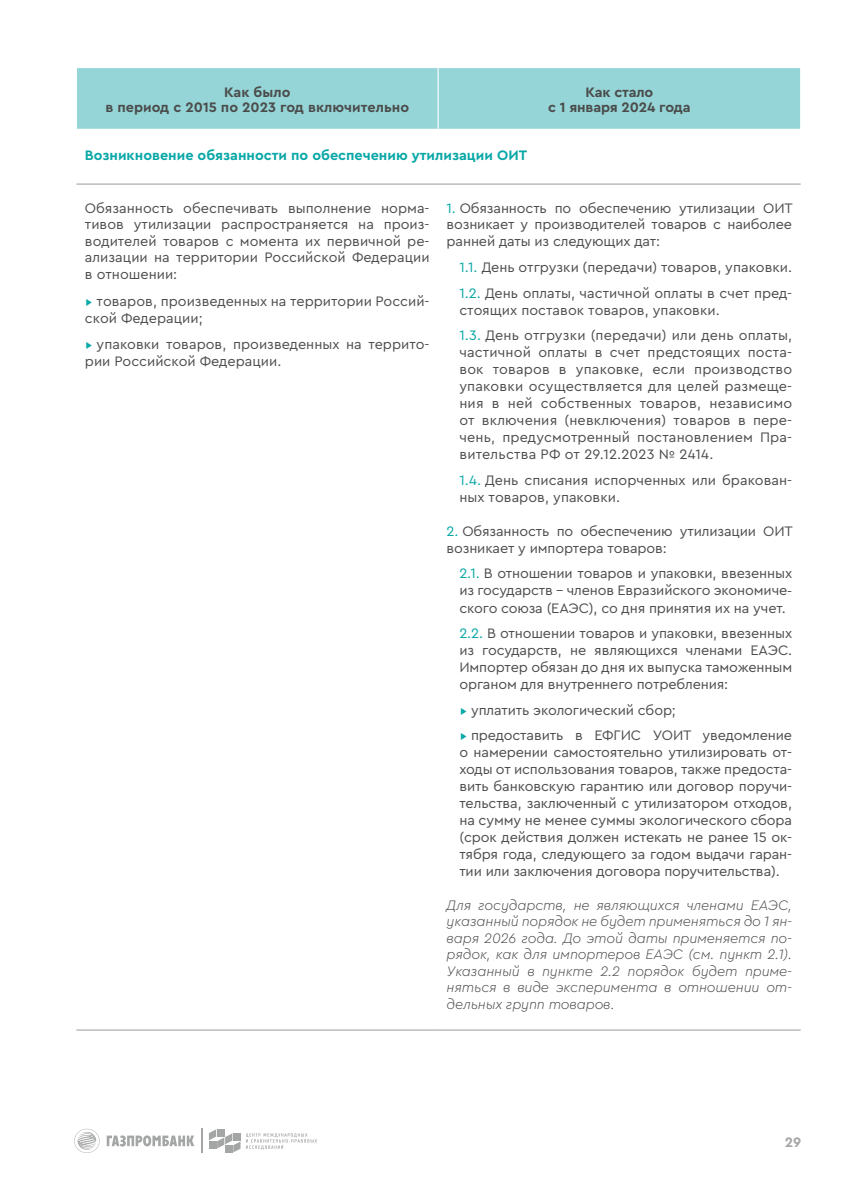
<style>
.page{position:relative;width:851px;height:1191px;background:#fff}
.page>*{position:absolute;margin:0;border:0;box-sizing:border-box;transform-origin:0 0}
.t1{font:14.4px/17px "Cera CY";letter-spacing:-.01em;color:#4b4c4b}
.t2{font:italic 300 14.4px/16.5px "Cera Pro";letter-spacing:-.01em;color:#4b4c4b;text-align:justify}
.t3{font:700 14.4px/15px "Cera CY";color:#4b4c4b;text-align:center}
.t4{font:700 14.4px "Cera CY";color:#09a7a7}
.t5{font:700 14.4px "Cera CY";color:#a4a5a5}
.s1{color:#09a7a7}
</style>
<div class="page">
<svg style="left:74px;top:1128px;width:26px;height:25px"></svg>
<svg style="left:107px;top:1135px;width:87px;height:11px"></svg>
<hr style="left:201px;top:1128px;width:2px;height:25px;background:#a4a5a5">
<svg style="left:209px;top:1129px;width:31px;height:23px"></svg>
<svg style="left:246px;top:1133px;width:71px;height:16px"></svg>
<div style="left:77px;top:68px;width:723px;height:61px;background:#95d5d7"></div>
<hr style="left:437px;top:68px;width:1px;height:61px;background:#fff">
<hr style="left:76px;top:183px;width:362px;height:2px;background:#a4a5a5">
<hr style="left:438px;top:183px;width:362px;height:2px;background:#a4a5a5">
<hr style="left:76px;top:1029px;width:362px;height:1px;background:#a4a5a5">
<hr style="left:438px;top:1029px;width:362px;height:1px;background:#a4a5a5">
<p class="t3" style="left:105px;top:84px;width:305px">Как было<br>в период с 2015 по 2023 год включительно</p>
<p class="t3" style="left:548px;top:84px;width:144px">Как стало<br>с 1 января 2024 года</p>
<p class="t4" style="left:85px;top:146px;width:443px">Возникновение обязанности по обеспечению утилизации ОИТ</p>
<p class="t1" style="left:85px;top:199px;width:346px;line-height:16.5px;text-align:justify">Обязанность обеспечивать выполнение норма&shy;тивов утилизации распространяется на произ&shy;водителей товаров с момента их первичной ре&shy;ализации на территории Российской Федерации в отношении:</p>
<p class="t1" style="left:85px;top:292px;width:346px"><span class="s1">▸</span> товаров, произведенных на территории Россий&shy;ской Федерации;</p>
<p class="t1" style="left:85px;top:335px;width:346px"><span class="s1">▸</span> упаковки товаров, произведенных на террито&shy;рии Российской Федерации.</p>
<p class="t1" style="left:446px;top:199px;width:348px;line-height:16.5px;text-align:justify"><span class="s1">1.</span> Обязанность по обеспечению утилизации ОИТ возникает у производителей товаров с наиболее ранней даты из следующих дат:</p>
<p class="t1" style="left:459px;top:254px;width:334px;line-height:25.5px"><span class="s1">1.1.</span> День отгрузки (передачи) товаров, упаковки.<br><span class="s1">1.2.</span> День оплаты, частичной оплаты в счет пред-</p>
<p class="t1" style="left:459px;top:296px;width:334px;line-height:25.5px">стоящих поставок товаров, упаковки.<br><span class="s1">1.3.</span> День отгрузки (передачи) или день оплаты,</p>
<p class="t1" style="left:459px;top:343px;width:334px;text-align:justify">частичной оплаты в счет предстоящих поста&shy;вок товаров в упаковке, если производство упаковки осуществляется для целей размеще&shy;ния в ней собственных товаров, независимо от включения (невключения) товаров в пере&shy;чень, предусмотренный постановлением Пра&shy;вительства РФ от 29.12.2023 № 2414.</p>
<p class="t1" style="left:459px;top:471px;width:334px"><span class="s1">1.4.</span> День списания испорченных или бракован&shy;ных товаров, упаковки.</p>
<p class="t1" style="left:446px;top:522px;width:348px"><span class="s1">2.</span> Обязанность по обеспечению утилизации ОИТ возникает у импортера товаров:</p>
<p class="t1" style="left:459px;top:564px;width:334px;text-align:justify"><span class="s1">2.1.</span> В отношении товаров и упаковки, ввезенных из государств - членов Евразийского экономиче&shy;ского союза (ЕАЭС), со дня принятия их на учет.</p>
<p class="t1" style="left:459px;top:624px;width:334px;text-align:justify"><span class="s1">2.2.</span> В отношении товаров и упаковки, ввезенных из государств, не являющихся членами ЕАЭС.<br>Импортер обязан до дня их выпуска таможенным органом для внутреннего потребления:</p>
<p class="t1" style="left:459px;top:696px;width:334px;line-height:25.5px"><span class="s1">▸</span> уплатить экологический сбор;<br><span class="s1">▸</span> предоставить в ЕФГИС УОИТ уведомление</p>
<p class="t1" style="left:459px;top:743px;width:334px;text-align:justify">о намерении самостоятельно утилизировать от&shy;ходы от использования товаров, также предоста&shy;вить банковскую гарантию или договор поручи&shy;тельства, заключенный с утилизатором отходов, на сумму не менее суммы экологического сбора (срок действия должен истекать не ранее 15 ок&shy;тября года, следующего за годом выдачи гаран&shy;тии или заключения договора поручительства).</p>
<p class="t2" style="left:446px;top:896px;width:347px">Для государств, не являющихся членами ЕАЭС, указанный порядок не будет применяться до 1 ян&shy;варя 2026 года. До этой даты применяется по&shy;рядок, как для импортеров ЕАЭС (см. пункт 2.1).<br>Указанный в пункте 2.2 порядок будет приме&shy;няться в виде эксперимента в отношении от&shy;дельных групп товаров.</p>
<p class="t5" style="left:784px;top:1132px;width:18px">29</p>
</div>
